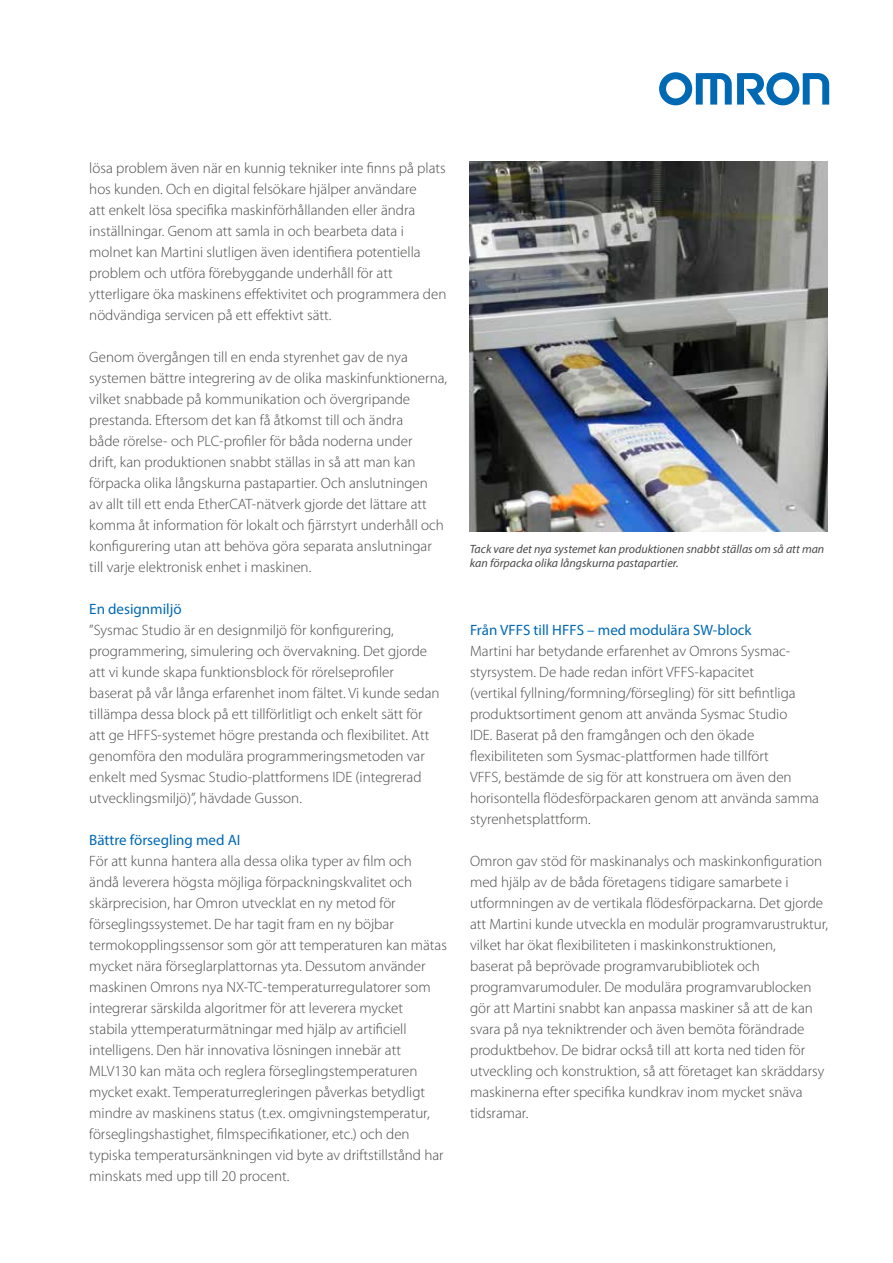
<style>
.page{position:relative;width:893px;height:1263px;background:#fff}
.page>*{position:absolute;margin:0;border:0;box-sizing:border-box;transform-origin:0 0}
.t1{font:300 15px/21px "Myriad Pro";color:#4a4a49}
.t2{font:15px "Myriad Pro";color:#0069b4}
.t3{font:italic 12px/13.5px "Myriad Pro";color:#4a4a49}
</style>
<div class="page">
<svg style="left:659px;top:72px;width:170px;height:33px"></svg>
<img style="left:470px;top:162px;width:358px;height:369px">
<p class="t1" style="left:89px;top:158px;width:359px">lösa problem även när en kunnig tekniker inte finns på plats hos kunden. Och en digital felsökare hjälper användare<br>att enkelt lösa specifika maskinförhållanden eller ändra inställningar. Genom att samla in och bearbeta data i molnet kan Martini slutligen även identifiera potentiella problem och utföra förebyggande underhåll för att ytterligare öka maskinens effektivitet och programmera den nödvändiga servicen på ett effektivt sätt.</p>
<p class="t1" style="left:89px;top:347px;width:359px">Genom övergången till en enda styrenhet gav de nya systemen bättre integrering av de olika maskinfunktionerna, vilket snabbade på kommunikation och övergripande prestanda. Eftersom det kan få åtkomst till och ändra<br>både rörelse- och PLC-profiler för båda noderna under<br>drift, kan produktionen snabbt ställas in så att man kan förpacka olika långskurna pastapartier. Och anslutningen<br>av allt till ett enda EtherCAT-nätverk gjorde det lättare att komma åt information för lokalt och fjärrstyrt underhåll och konfigurering utan att behöva göra separata anslutningar till varje elektronisk enhet i maskinen.</p>
<p class="t2" style="left:89px;top:600px;width:94px">En designmiljö</p>
<p class="t1" style="left:89px;top:620px;width:352px">”Sysmac Studio är en designmiljö för konfigurering, programmering, simulering och övervakning. Det gjorde att vi kunde skapa funktionsblock för rörelseprofiler baserat på vår långa erfarenhet inom fältet. Vi kunde sedan tillämpa dessa block på ett tillförlitligt och enkelt sätt för att ge HFFS-systemet högre prestanda och flexibilitet. Att genomföra den modulära programmeringsmetoden var enkelt med Sysmac Studio-plattformens IDE (integrerad utvecklingsmiljö)”, hävdade Gusson.</p>
<p class="t2" style="left:89px;top:831px;width:153px">Bättre försegling med AI</p>
<p class="t1" style="left:89px;top:851px;width:359px">För att kunna hantera alla dessa olika typer av film och<br>ändå leverera högsta möjliga förpackningskvalitet och skärprecision, har Omron utvecklat en ny metod för förseglingssystemet. De har tagit fram en ny böjbar termokopplingssensor som gör att temperaturen kan mätas mycket nära förseglarplattornas yta. Dessutom använder maskinen Omrons nya NX-TC-temperaturregulatorer som integrerar särskilda algoritmer för att leverera mycket<br>stabila yttemperaturmätningar med hjälp av artificiell intelligens. Den här innovativa lösningen innebär att MLV130 kan mäta och reglera förseglingstemperaturen mycket exakt. Temperaturregleringen påverkas betydligt mindre av maskinens status (t.ex. omgivningstemperatur, förseglingshastighet, filmspecifikationer, etc.) och den typiska temperatursänkningen vid byte av driftstillstånd har minskats med upp till 20 procent.</p>
<p class="t3" style="left:470px;top:542px;width:356px">Tack vare det nya systemet kan produktionen snabbt ställas om så att man kan förpacka olika långskurna pastapartier.</p>
<p class="t2" style="left:470px;top:621px;width:283px">Från VFFS till HFFS – med modulära SW-block</p>
<p class="t1" style="left:470px;top:641px;width:351px">Martini har betydande erfarenhet av Omrons Sysmac&shy;styrsystem. De hade redan infört VFFS-kapacitet<br>(vertikal fyllning/formning/försegling) för sitt befintliga produktsortiment genom att använda Sysmac Studio<br>IDE. Baserat på den framgången och den ökade flexibiliteten som Sysmac-plattformen hade tillfört<br>VFFS, bestämde de sig för att konstruera om även den horisontella flödesförpackaren genom att använda samma styrenhetsplattform.</p>
<p class="t1" style="left:470px;top:851px;width:360px">Omron gav stöd för maskinanalys och maskinkonfiguration med hjälp av de båda företagens tidigare samarbete i utformningen av de vertikala flödesförpackarna. Det gjorde att Martini kunde utveckla en modulär programvarustruktur, vilket har ökat flexibiliteten i maskinkonstruktionen,<br>baserat på beprövade programvarubibliotek och programvarumoduler. De modulära programvarublocken gör att Martini snabbt kan anpassa maskiner så att de kan svara på nya tekniktrender och även bemöta förändrade produktbehov. De bidrar också till att korta ned tiden för utveckling och konstruktion, så att företaget kan skräddarsy maskinerna efter specifika kundkrav inom mycket snäva tidsramar.</p>
</div>
